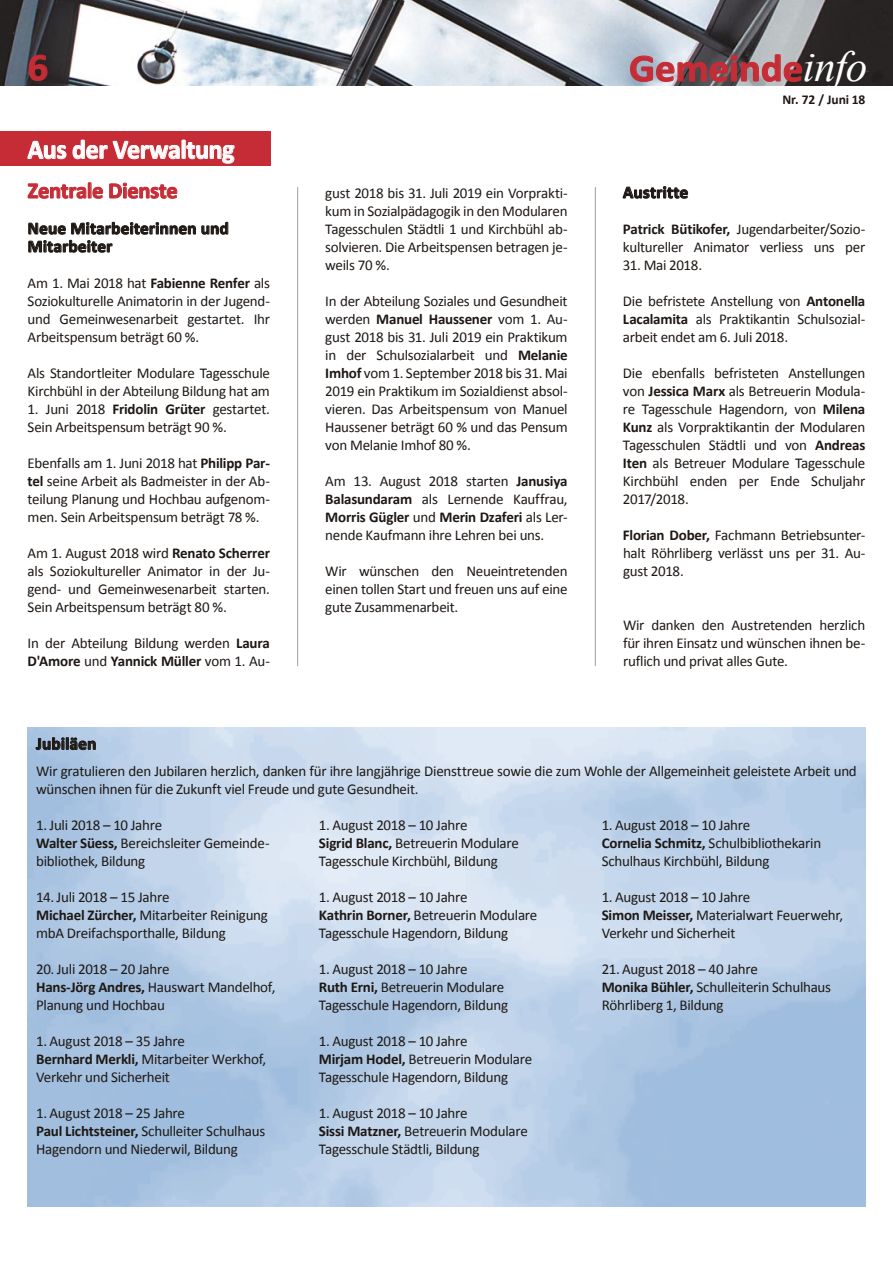
<style>
.page{position:relative;width:893px;height:1263px;background:#fff}
.page>*{position:absolute;margin:0;border:0;box-sizing:border-box;transform-origin:0 0}
.t1{font:700 38.85px "Calibri";color:#c62c35;scale:1.05 1}
.t2{font:700 27px "Calibri";letter-spacing:-.015em;color:#fff;scale:.96 1}
.t3{font:700 22.5px "Calibri";letter-spacing:-.015em;color:#c62c35}
.t4{font:700 17.25px/18px "Calibri";letter-spacing:.01em;color:#1e1814}
.t5{font:15px/18px "Calibri";letter-spacing:-.02em;color:#1e1814}
.t6{font:700 13.5px "Calibri";letter-spacing:-.005em;color:#1e1814}
.s1{font-family:"Times New Roman";font-weight:400;font-style:italic;font-size:43.2px;color:#fff}
.s2{font-weight:700}
</style>
<div class="page">
<img style="left:0;top:0;width:893px;height:85px">
<img style="left:630px;top:54px;width:172px;height:28px">
<svg style="left:29px;top:54px;width:19px;height:27px"></svg>
<div style="left:0;top:132px;width:270px;height:34px;background:#c62c35"></div>
<svg style="left:27px;top:140px;width:40px;height:19px"></svg>
<svg style="left:73px;top:139px;width:162px;height:25px"></svg>
<hr style="left:297px;top:187px;width:1px;height:479px;background:#a19f9e">
<hr style="left:595px;top:187px;width:1px;height:479px;background:#a19f9e">
<svg style="left:36px;top:737px;width:60px;height:13px"></svg>
<svg style="left:28px;top:182px;width:75px;height:17px"></svg>
<svg style="left:109px;top:183px;width:68px;height:16px"></svg>
<svg style="left:28px;top:222px;width:200px;height:31px"></svg>
<svg style="left:623px;top:186px;width:65px;height:13px"></svg>
<h1 class="t1" style="left:28px;top:42px;width:21px">6</h1>
<h1 class="t1" style="left:629px;top:43px;width:228px">Gemeinde<span class="s1">info</span></h1>
<h2 class="t2" style="left:28px;top:132px;width:217px">Aus der Verwaltung</h2>
<h3 class="t3" style="left:28px;top:176px;width:152px">Zentrale Dienste</h3>
<p class="t4" style="left:28px;top:219px;width:203px">Neue Mitarbeiterinnen und<br>Mitarbeiter</p>
<p class="t5" style="left:28px;top:274px;width:244px;text-align:justify">Am 1. Mai 2018 hat <span class="s2">Fabienne Renfer</span> als Soziokulturelle Animatorin in der Jugend&shy;und Gemeinwesenarbeit gestartet. Ihr Arbeitspensum beträgt 60 %.</p>
<p class="t5" style="left:28px;top:364px;width:244px">Als Standortleiter Modulare Tagesschule<br>Kirchbühl in der Abteilung Bildung hat am</p>
<p class="t5" style="left:28px;top:400px;width:244px">1. Juni 2018 <span class="s2">Fridolin Grüter</span> gestartet.<br>Sein Arbeitspensum beträgt 90 %.</p>
<p class="t5" style="left:28px;top:454px;width:244px;text-align:justify">Ebenfalls am 1. Juni 2018 hat <span class="s2">Philipp Par&shy;tel</span> seine Arbeit als Badmeister in der Ab&shy;teilung Planung und Hochbau aufgenom&shy;men. Sein Arbeitspensum beträgt 78 %.</p>
<p class="t5" style="left:28px;top:544px;width:244px;text-align:justify">Am 1. August 2018 wird <span class="s2">Renato Scherrer </span>als Soziokultureller Animator in der Ju&shy;gend- und Gemeinwesenarbeit starten.<br>Sein Arbeitspensum beträgt 80 %.</p>
<p class="t5" style="left:28px;top:634px;width:244px">In der Abteilung Bildung werden <span class="s2">Laura<br>D'Amore</span> und <span class="s2">Yannick Müller</span> vom 1. Au-</p>
<p class="t5" style="left:325px;top:184px;width:244px;text-align:justify">gust 2018 bis 31. Juli 2019 ein Vorprakti&shy;kum in Sozialpädagogik in den Modularen Tagesschulen Städtli 1 und Kirchbühl ab&shy;solvieren. Die Arbeitspensen betragen je&shy;weils 70 %.</p>
<p class="t5" style="left:325px;top:292px;width:244px;text-align:justify">In der Abteilung Soziales und Gesundheit werden <span class="s2">Manuel Haussener</span> vom 1. Au&shy;gust 2018 bis 31. Juli 2019 ein Praktikum in der Schulsozialarbeit und <span class="s2">Melanie Imhof</span> vom 1. September 2018 bis 31. Mai 2019 ein Praktikum im Sozialdienst absol&shy;vieren. Das Arbeitspensum von Manuel Haussener beträgt 60 % und das Pensum von Melanie Imhof 80 %.</p>
<p class="t5" style="left:325px;top:472px;width:244px;text-align:justify">Am 13. August 2018 starten <span class="s2">Janusiya Balasundaram</span> als Lernende Kauffrau, <span class="s2">Morris Gügler</span> und <span class="s2">Merin Dzaferi</span> als Ler&shy;nende Kaufmann ihre Lehren bei uns.</p>
<p class="t5" style="left:325px;top:562px;width:244px;text-align:justify">Wir wünschen den Neueintretenden einen tollen Start und freuen uns auf eine gute Zusammenarbeit.</p>
<p class="t6" style="left:782px;top:91px;width:84px">Nr. 72 / Juni 18</p>
<p class="t4" style="left:623px;top:183px;width:67px">Austritte</p>
<p class="t5" style="left:623px;top:220px;width:244px"><span class="s2">Patrick Bütikofer,</span> Jugendarbeiter/Sozio&shy;kultureller Animator verliess uns per</p>
<p class="t5" style="left:623px;top:256px;width:81px">31. Mai 2018.</p>
<p class="t5" style="left:623px;top:292px;width:244px;text-align:justify">Die befristete Anstellung von <span class="s2">Antonella Lacalamita</span> als Praktikantin Schulsozial&shy;arbeit endet am 6. Juli 2018.</p>
<p class="t5" style="left:623px;top:364px;width:244px;text-align:justify">Die ebenfalls befristeten Anstellungen von <span class="s2">Jessica Marx</span> als Betreuerin Modula&shy;re Tagesschule Hagendorn, von <span class="s2">Milena Kunz</span> als Vorpraktikantin der Modularen Tagesschulen Städtli und von <span class="s2">Andreas Iten</span> als Betreuer Modulare Tagesschule Kirchbühl enden per Ende Schuljahr 2017/2018.</p>
<p class="t5" style="left:623px;top:526px;width:244px;text-align:justify"><span class="s2">Florian Dober,</span> Fachmann Betriebsunter&shy;halt Röhrliberg verlässt uns per 31. Au&shy;gust 2018.</p>
<p class="t5" style="left:623px;top:616px;width:244px;text-align:justify">Wir danken den Austretenden herzlich für ihren Einsatz und wünschen ihnen be&shy;ruflich und privat alles Gute.</p>
<p class="t4" style="left:36px;top:735px;width:62px">Jubiläen</p>
<p class="t5" style="left:36px;top:762px;width:822px">Wir gratulieren den Jubilaren herzlich, danken für ihre langjährige Diensttreue sowie die zum Wohle der Allgemeinheit geleistete Arbeit und wünschen ihnen für die Zukunft viel Freude und gute Gesundheit.</p>
<p class="t5" style="left:36px;top:816px;width:235px">1. Juli 2018 – 10 Jahre<br><span class="s2">Walter Süess,</span> Bereichsleiter Gemeinde&shy;bibliothek, Bildung</p>
<p class="t5" style="left:36px;top:888px;width:233px">14. Juli 2018 – 15 Jahre<br><span class="s2">Michael Zürcher,</span> Mitarbeiter Reinigung mbA Dreifachsporthalle, Bildung</p>
<p class="t5" style="left:36px;top:960px;width:241px">20. Juli 2018 – 20 Jahre<br><span class="s2">Hans-Jörg Andres,</span> Hauswart Mandelhof,<br>Planung und Hochbau</p>
<p class="t5" style="left:36px;top:1032px;width:232px">1. August 2018 – 35 Jahre<br><span class="s2">Bernhard Merkli,</span> Mitarbeiter Werkhof,<br>Verkehr und Sicherheit</p>
<p class="t5" style="left:36px;top:1104px;width:231px">1. August 2018 – 25 Jahre<br><span class="s2">Paul Lichtsteiner,</span> Schulleiter Schulhaus<br>Hagendorn und Niederwil, Bildung</p>
<p class="t5" style="left:319px;top:816px;width:201px">1. August 2018 – 10 Jahre<br><span class="s2">Sigrid Blanc,</span> Betreuerin Modulare<br>Tagesschule Kirchbühl, Bildung</p>
<p class="t5" style="left:319px;top:888px;width:220px">1. August 2018 – 10 Jahre<br><span class="s2">Kathrin Borner,</span> Betreuerin Modulare<br>Tagesschule Hagendorn, Bildung</p>
<p class="t5" style="left:319px;top:960px;width:191px">1. August 2018 – 10 Jahre<br><span class="s2">Ruth Erni,</span> Betreuerin Modulare<br>Tagesschule Hagendorn, Bildung</p>
<p class="t5" style="left:319px;top:1032px;width:215px">1. August 2018 – 10 Jahre<br><span class="s2">Mirjam Hodel,</span> Betreuerin Modulare<br>Tagesschule Hagendorn, Bildung</p>
<p class="t5" style="left:319px;top:1104px;width:210px">1. August 2018 – 10 Jahre<br><span class="s2">Sissi Matzner,</span> Betreuerin Modulare<br>Tagesschule Städtli, Bildung</p>
<p class="t5" style="left:602px;top:816px;width:221px">1. August 2018 – 10 Jahre<br><span class="s2">Cornelia Schmitz,</span> Schulbibliothekarin<br>Schulhaus Kirchbühl, Bildung</p>
<p class="t5" style="left:602px;top:888px;width:243px">1. August 2018 – 10 Jahre<br><span class="s2">Simon Meisser,</span> Materialwart Feuerwehr,<br>Verkehr und Sicherheit</p>
<p class="t5" style="left:602px;top:960px;width:231px">21. August 2018 – 40 Jahre<br><span class="s2">Monika Bühler,</span> Schulleiterin Schulhaus<br>Röhrliberg 1, Bildung</p>
</div>
